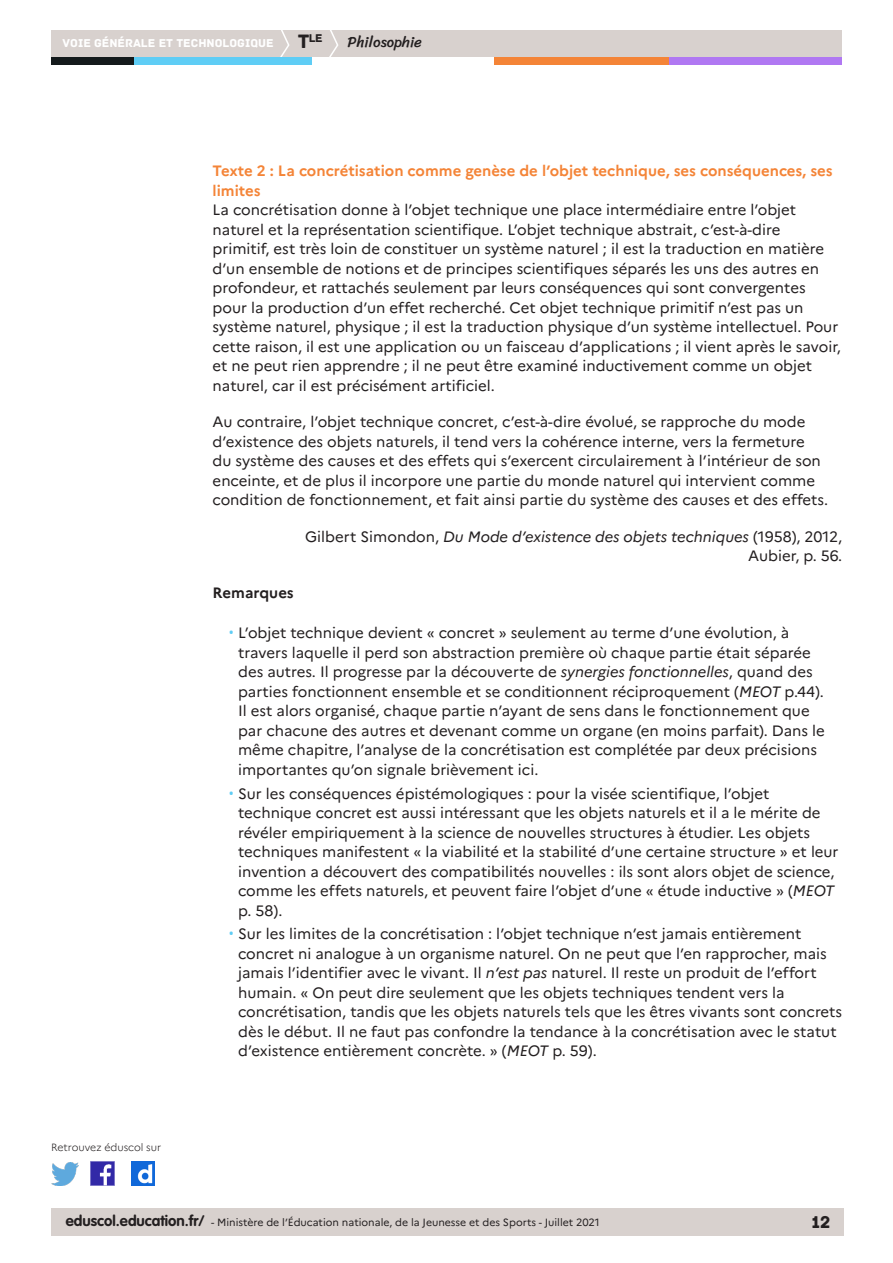
<style>
.page{position:relative;width:893px;height:1263px;background:#fff}
.page>*{position:absolute;margin:0;border:0;box-sizing:border-box;transform-origin:0 0}
.t1{font:18px "Archive";color:#231f20}
.Texte_courant{font:15px/19.5px "Marianne";color:#231f20}
._04_titre_3{font:700 15px/19.5px "Marianne";color:#f48437}
.t2{font:15px "Sriracha";color:#231f20}
.Texte_courant-2{font:700 15px "Marianne";color:#231f20}
.t3{font:12px "Archive";color:#fff}
.t4{font:11.85px "Archive";color:#231f20}
.t5{font:10.5px "Marianne";color:#231f20}
.t6{font:300 10.5px "Marianne";color:#231f20}
.s1{font-size:20.4px}
.s2{font-style:italic}
.s3{font-family:"Roboto";color:#5fcdf5}
.s4{font-family:"VAG Rounded Std";font-weight:700;font-size:15px}
</style>
<div class="page">
<div style="left:51px;top:1209px;width:792px;height:27px;background:#d8d1ce"></div>
<img style="left:91px;top:1162px;width:23px;height:23px">
<img style="left:51px;top:1163px;width:28px;height:22px">
<img style="left:132px;top:1162px;width:22px;height:23px">
<div style="left:51px;top:30px;width:791px;height:27px;background:#d8d1ce"></div>
<svg style="left:280px;top:30px;width:10px;height:27px"></svg>
<svg style="left:329px;top:30px;width:9px;height:27px"></svg>
<div style="left:133px;top:57px;width:179px;height:8px;background:#5fcdf5"></div>
<div style="left:51px;top:57px;width:82px;height:8px;background:#141a1c"></div>
<div style="left:667px;top:57px;width:175px;height:8px;background:#b078f2"></div>
<div style="left:494px;top:57px;width:175px;height:8px;background:#f48437"></div>
<p class="t4" style="left:298px;top:31px;width:26px"><span class="s1">T</span>le</p>
<p class="t3" style="left:63px;top:36px;width:212px">VOIE GÉNÉRALE ET TECHNOLOGIQUE</p>
<p class="t2" style="left:348px;top:33px;width:76px">Philosophie</p>
<p class="t6" style="left:51px;top:1141px;width:112px">Retrouvez éduscol sur</p>
<p class="_04_titre_3" style="left:213px;top:161px;width:622px">Texte 2 : La concrétisation comme genèse de l’objet technique, ses conséquences, ses limites</p>
<p class="Texte_courant" style="left:213px;top:200px;width:630px">La concrétisation donne à l’objet technique une place intermédiaire entre l’objet naturel et la représentation scientifique. L’objet technique abstrait, c’est-à-dire primitif, est très loin de constituer un système naturel ; il est la traduction en matière d’un ensemble de notions et de principes scientifiques séparés les uns des autres en profondeur, et rattachés seulement par leurs conséquences qui sont convergentes pour la production d’un effet recherché. Cet objet technique primitif n’est pas un système naturel, physique ; il est la traduction physique d’un système intellectuel. Pour cette raison, il est une application ou un faisceau d’applications ; il vient après le savoir, et ne peut rien apprendre ; il ne peut être examiné inductivement comme un objet naturel, car il est précisément artificiel.</p>
<p class="Texte_courant" style="left:213px;top:412px;width:617px">Au contraire, l’objet technique concret, c’est-à-dire évolué, se rapproche du mode d’existence des objets naturels, il tend vers la cohérence interne, vers la fermeture<br>du système des causes et des effets qui s’exercent circulairement à l’intérieur de son enceinte, et de plus il incorpore une partie du monde naturel qui intervient comme condition de fonctionnement, et fait ainsi partie du système des causes et des effets.</p>
<p class="Texte_courant" style="left:305px;top:526px;width:539px;text-align:right">Gilbert Simondon, <span class="s2">Du Mode d’existence des objets techniques</span> (1958), 2012,<br>Aubier, p. 56.</p>
<p class="Texte_courant-2" style="left:213px;top:583px;width:83px">Remarques</p>
<p class="Texte_courant" style="left:238px;top:623px;width:588px;text-indent:-9px"><span class="s3">•</span> L’objet technique devient « concret » seulement au terme d’une évolution, à travers laquelle il perd son abstraction première où chaque partie était séparée des autres. Il progresse par la découverte de <span class="s2">synergies fonctionnelles</span>, quand des parties fonctionnent ensemble et se conditionnent réciproquement (<span class="s2">MEOT</span> p.44).<br>Il est alors organisé, chaque partie n’ayant de sens dans le fonctionnement que par chacune des autres et devenant comme un organe (en moins parfait). Dans le même chapitre, l’analyse de la concrétisation est complétée par deux précisions importantes qu’on signale brièvement ici.</p>
<p class="Texte_courant" style="left:238px;top:783px;width:602px;text-indent:-9px"><span class="s3">•</span> Sur les conséquences épistémologiques : pour la visée scientifique, l’objet technique concret est aussi intéressant que les objets naturels et il a le mérite de révéler empiriquement à la science de nouvelles structures à étudier. Les objets techniques manifestent « la viabilité et la stabilité d’une certaine structure » et leur invention a découvert des compatibilités nouvelles : ils sont alors objet de science, comme les effets naturels, et peuvent faire l’objet d’une « étude inductive » (<span class="s2">MEOT </span>p. 58).</p>
<p class="Texte_courant" style="left:238px;top:924px;width:606px;text-indent:-9px"><span class="s3">•</span> Sur les limites de la concrétisation : l’objet technique n’est jamais entièrement concret ni analogue à un organisme naturel. On ne peut que l’en rapprocher, mais jamais l’identifier avec le vivant. Il <span class="s2">n’est pas</span> naturel. Il reste un produit de l’effort humain. « On peut dire seulement que les objets techniques tendent vers la concrétisation, tandis que les objets naturels tels que les êtres vivants sont concrets dès le début. Il ne faut pas confondre la tendance à la concrétisation avec le statut d’existence entièrement concrète. » (<span class="s2">MEOT</span> p. 59).</p>
<p class="t5" style="left:66px;top:1216px;width:535px"><span class="s4">eduscol.education.fr/</span> - Ministère de l’Éducation nationale, de la Jeunesse et des Sports - Juillet 2021</p>
<p class="t1" style="left:811px;top:1211px;width:20px">12</p>
</div>
